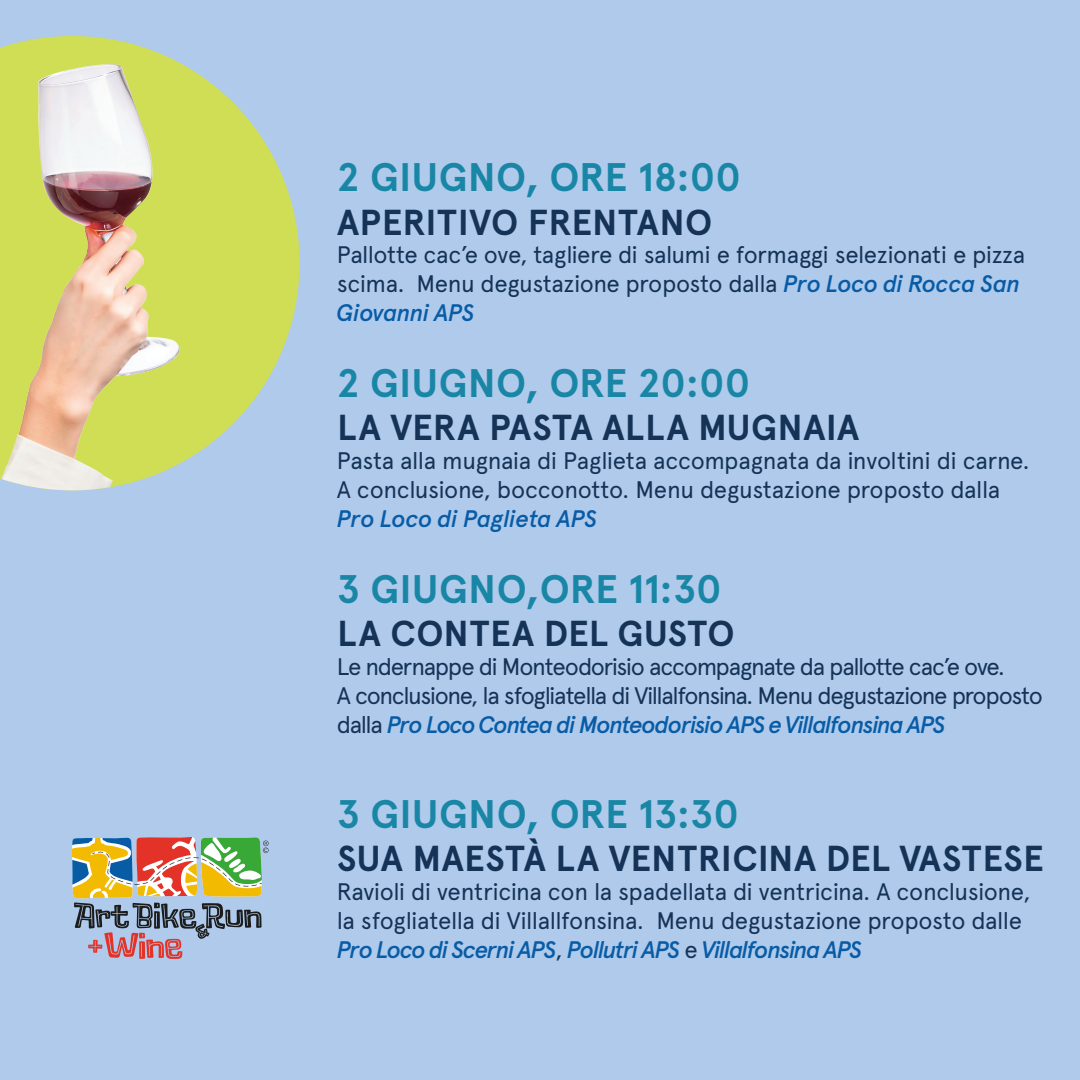
<style>
.page{position:relative;width:1080px;height:1080px;background:#afcaeb}
.page>*{position:absolute;margin:0;border:0;box-sizing:border-box;transform-origin:0 0}
.t1{font:700 39.9px "Apercu";color:#1a86a5}
.t2{font:700 36.1px "Apercu";letter-spacing:.005em;color:#153356}
.t3{font:23.9px/28.7px "Apercu";letter-spacing:-.025em;color:#153356}
.t4{font:23.9px/28.7px "Apercu";letter-spacing:-.06em;color:#153356}
.t5{font:23.9px "Apercu";letter-spacing:-.055em;color:#153356}
.t6{font:italic 500 23.9px "Apercu";letter-spacing:-.01em;color:#085ca6}
.s1{font-weight:500;font-style:italic;color:#085ca6}
</style>
<div class="page">
<svg style="left:268px;top:148px;width:32px;height:231px;fill:#cfde55"></svg>
<img style="left:0;top:36px;width:268px;height:454px">
<svg style="left:72px;top:837px;width:197px;height:122px"></svg>
<p class="t1" style="left:337px;top:153px;width:406px">2 GIUGNO, ORE 18:00</p>
<p class="t2" style="left:337px;top:200px;width:377px">APERITIVO FRENTANO</p>
<p class="t3" style="left:337px;top:240px;width:690px">Pallotte cac’e ove, tagliere di salumi e formaggi selezionati e pizza scima. Menu degustazione proposto dalla <span class="s1">Pro Loco di Rocca San<br>Giovanni APS</span></p>
<p class="t1" style="left:337px;top:359px;width:415px">2 GIUGNO, ORE 20:00</p>
<p class="t2" style="left:337px;top:406px;width:524px">LA VERA PASTA ALLA MUGNAIA</p>
<p class="t3" style="left:337px;top:446px;width:694px">Pasta alla mugnaia di Paglieta accompagnata da involtini di carne.<br>A conclusione, bocconotto. Menu degustazione proposto dalla</p>
<p class="t6" style="left:337px;top:504px;width:262px">Pro Loco di Paglieta APS</p>
<p class="t1" style="left:337px;top:565px;width:386px">3 GIUGNO,ORE 11:30</p>
<p class="t2" style="left:337px;top:612px;width:399px">LA CONTEA DEL GUSTO</p>
<p class="t5" style="left:337px;top:652px;width:670px">Le ndernappe di Monteodorisio accompagnate da pallotte cac’e ove.</p>
<p class="t4" style="left:337px;top:681px;width:708px">A conclusione, la sfogliatella di Villalfonsina. Menu degustazione proposto dalla <span class="s1">Pro Loco Contea di Monteodorisio APS e Villalfonsina APS</span></p>
<p class="t1" style="left:337px;top:790px;width:404px">3 GIUGNO, ORE 13:30</p>
<p class="t2" style="left:337px;top:837px;width:708px">SUA MAESTÀ LA VENTRICINA DEL VASTESE</p>
<p class="t3" style="left:337px;top:877px;width:695px">Ravioli di ventricina con la spadellata di ventricina. A conclusione,</p>
<p class="t3" style="left:337px;top:906px;width:687px">la sfogliatella di Villallfonsina. Menu degustazione proposto dalle<br><span class="s1">Pro Loco di Scerni APS</span>, <span class="s1">Pollutri APS</span> e <span class="s1">Villalfonsina APS</span></p>
</div>
